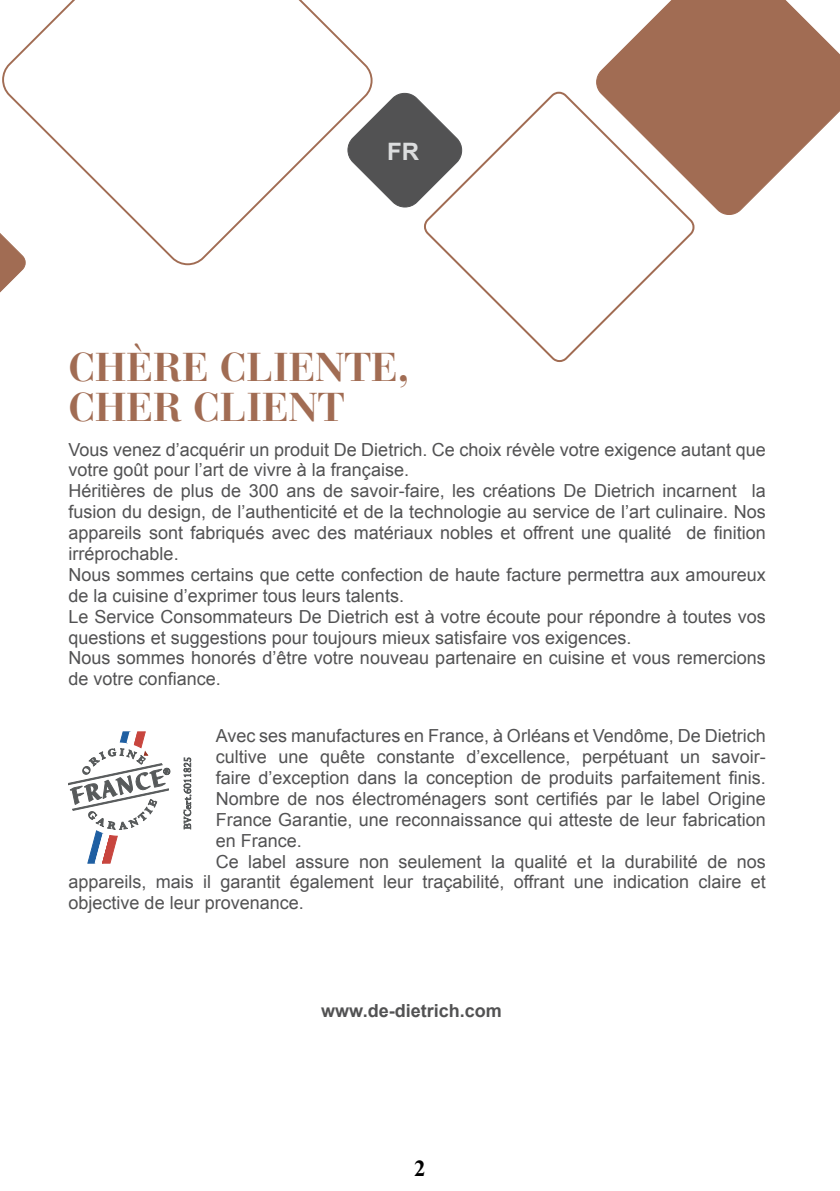
<style>
.page{position:relative;width:840px;height:1191px;background:#fff}
.page>*{position:absolute;margin:0;border:0;box-sizing:border-box;transform-origin:0 0}
.t1{font:700 40px "Bauer Bodoni";color:#a16c53}
.t2{font:700 24px "Arial";color:#dcddde}
.t3{font:700 22.8px "Times New Roman";color:#000}
.t4{font:18px/20.8px "Arial";color:#525253}
.t5{font:700 18px "Arial";color:#525253}
</style>
<div class="page">
<svg style="left:596px;top:0;width:243px;height:214px"></svg>
<svg style="left:373px;top:93px;width:49px;height:114px;background:#676768"></svg>
<svg style="left:2px;top:0;width:371px;height:266px"></svg>
<svg style="left:422px;top:91px;width:273px;height:271px"></svg>
<svg style="left:0;top:218px;width:25px;height:75px"></svg>
<svg style="left:68px;top:731px;width:102px;height:132px"></svg>
<svg style="left:184px;top:758px;width:7px;height:71px"></svg>
<p class="t2" style="left:387px;top:134px;width:33px">FR</p>
<p class="t1" style="left:68px;top:343px;width:342px">CHÈRE CLIENTE,</p>
<p class="t1" style="left:68px;top:383px;width:277px">CHER CLIENT</p>
<p class="t4" style="left:68px;top:439px;width:698px">Vous venez d’acquérir un produit De Dietrich. Ce choix révèle votre exigence autant que votre goût pour l’art de vivre à la française.</p>
<p class="t4" style="left:68px;top:481px;width:698px;text-align:justify">Héritières de plus de 300 ans de savoir-faire, les créations De Dietrich incarnent la fusion du design, de l’authenticité et de la technologie au service de l’art culinaire. Nos appareils sont fabriqués avec des matériaux nobles et offrent une qualité de finition irréprochable.</p>
<p class="t4" style="left:68px;top:564px;width:698px">Nous sommes certains que cette confection de haute facture permettra aux amoureux de la cuisine d’exprimer tous leurs talents.</p>
<p class="t4" style="left:68px;top:606px;width:698px">Le Service Consommateurs De Dietrich est à votre écoute pour répondre à toutes vos questions et suggestions pour toujours mieux satisfaire vos exigences.</p>
<p class="t4" style="left:68px;top:648px;width:698px">Nous sommes honorés d’être votre nouveau partenaire en cuisine et vous remercions de votre confiance.</p>
<p class="t4" style="left:215px;top:725px;width:551px;text-align:justify">Avec ses manufactures en France, à Orléans et Vendôme, De Dietrich cultive une quête constante d’excellence, perpétuant un savoir&shy;faire d’exception dans la conception de produits parfaitement finis.<br>Nombre de nos électroménagers sont certifiés par le label Origine France Garantie, une reconnaissance qui atteste de leur fabrication en France.</p>
<p class="t4" style="left:68px;top:851px;width:698px;text-align:justify;text-indent:147px">Ce label assure non seulement la qualité et la durabilité de nos appareils, mais il garantit également leur traçabilité, offrant une indication claire et objective de leur provenance.</p>
<p class="t5" style="left:321px;top:998px;width:182px">www.de-dietrich.com</p>
<p class="t3" style="left:414px;top:1152px;width:13px">2</p>
</div>
